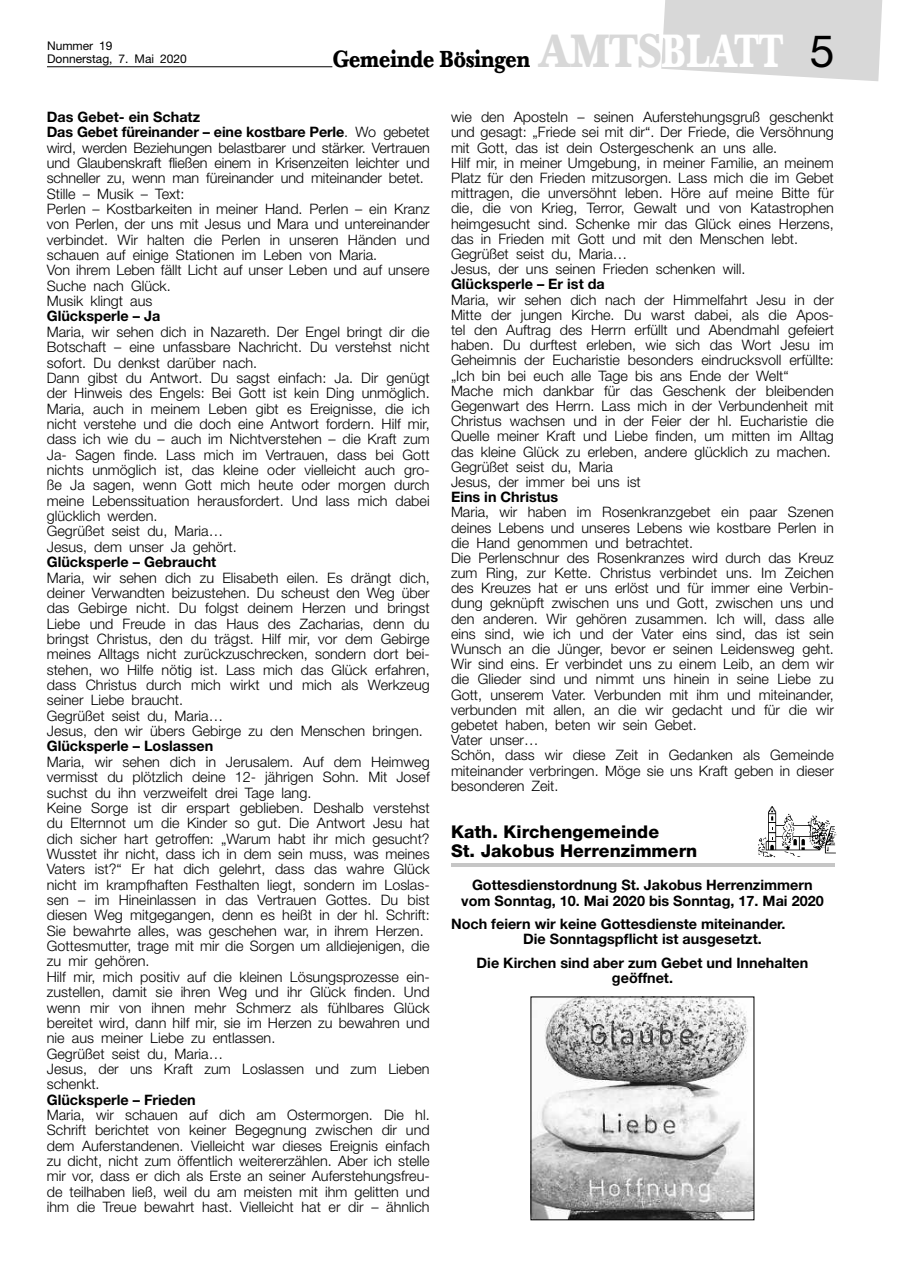
<style>
.page{position:relative;width:902px;height:1280px;background:#fff}
.page>*{position:absolute;margin:0;border:0;box-sizing:border-box;transform-origin:0 0}
.t1{font:700 22.8px "Baskerville BQ";color:#000;scale:.83 1}
.t2{font:800 17.55px/19.2px "Helvetica Neue";color:#000}
.t3{font:300 14.4px/15.3px "Helvetica Neue";color:#000}
.t4{font:700 14.4px/15.1px "Helvetica Neue";color:#000;text-align:center}
.t5{font:12px/12.9px "Helvetica Neue";color:#000}
.s1{font-size:45.9px;color:#d8d8d8}
.s2{font-size:45.9px;color:#fff}
.s3{font-family:"Helvetica Neue";font-weight:400;font-size:44.7px}
.s4{font-weight:700}
</style>
<div class="page">
<svg style="left:661px;top:0;width:222px;height:81px;background:#dbdbdb"></svg>
<hr style="left:47px;top:66px;width:285px;height:1px;background:#000">
<svg style="left:758px;top:806px;width:78px;height:51px"></svg>
<hr style="left:451px;top:863px;width:383px;height:4px;background:#c6c6c6">
<img style="left:532px;top:999px;width:220px;height:219px">
<div style="left:530px;top:997px;width:224px;height:223px;border:1px solid #000"></div>
<p class="t5" style="left:47px;top:39px;width:141px">Nummer 19<br>Donnerstag, 7. Mai 2020</p>
<h1 class="t1" style="left:333px;top:44px;width:605px">Gemeinde Bösingen <span class="s1">AMTS</span><span class="s2">BLATT</span> <span class="s3">5</span></h1>
<p class="t3" style="left:47px;top:109px;width:384px"><span class="s4">Das Gebet- ein Schatz<br>Das Gebet füreinander – eine kostbare Perle</span>. Wo gebetet wird, werden Beziehungen belastbarer und stärker. Vertrauen und Glaubenskraft fließen einem in Krisenzeiten leichter und schneller zu, wenn man füreinander und miteinander betet.<br>Stille – Musik – Text:<br>Perlen – Kostbarkeiten in meiner Hand. Perlen – ein Kranz von Perlen, der uns mit Jesus und Mara und untereinander verbindet. Wir halten die Perlen in unseren Händen und schauen auf einige Stationen im Leben von Maria.<br>Von ihrem Leben fällt Licht auf unser Leben und auf unsere Suche nach Glück.<br>Musik klingt aus</p>
<p class="t4" style="left:47px;top:308px;width:115px">Glücksperle – Ja</p>
<p class="t3" style="left:47px;top:324px;width:384px">Maria, wir sehen dich in Nazareth. Der Engel bringt dir die Botschaft – eine unfassbare Nachricht. Du verstehst nicht sofort. Du denkst darüber nach.<br>Dann gibst du Antwort. Du sagst einfach: Ja. Dir genügt der Hinweis des Engels: Bei Gott ist kein Ding unmöglich.<br>Maria, auch in meinem Leben gibt es Ereignisse, die ich nicht verstehe und die doch eine Antwort fordern. Hilf mir, dass ich wie du – auch im Nichtverstehen – die Kraft zum Ja- Sagen finde. Lass mich im Vertrauen, dass bei Gott nichts unmöglich ist, das kleine oder vielleicht auch gro&shy;ße Ja sagen, wenn Gott mich heute oder morgen durch meine Lebenssituation herausfordert. Und lass mich dabei glücklich werden.<br>Gegrüßet seist du, Maria…<br>Jesus, dem unser Ja gehört.</p>
<p class="t4" style="left:47px;top:554px;width:171px">Glücksperle – Gebraucht</p>
<p class="t3" style="left:47px;top:569px;width:384px">Maria, wir sehen dich zu Elisabeth eilen. Es drängt dich, deiner Verwandten beizustehen. Du scheust den Weg über das Gebirge nicht. Du folgst deinem Herzen und bringst Liebe und Freude in das Haus des Zacharias, denn du bringst Christus, den du trägst. Hilf mir, vor dem Gebirge meines Alltags nicht zurückzuschrecken, sondern dort bei&shy;stehen, wo Hilfe nötig ist. Lass mich das Glück erfahren, dass Christus durch mich wirkt und mich als Werkzeug seiner Liebe braucht.<br>Gegrüßet seist du, Maria…<br>Jesus, den wir übers Gebirge zu den Menschen bringen.</p>
<p class="t4" style="left:47px;top:738px;width:168px">Glücksperle – Loslassen</p>
<p class="t3" style="left:47px;top:754px;width:384px">Maria, wir sehen dich in Jerusalem. Auf dem Heimweg vermisst du plötzlich deine 12- jährigen Sohn. Mit Josef suchst du ihn verzweifelt drei Tage lang.<br>Keine Sorge ist dir erspart geblieben. Deshalb verstehst du Elternnot um die Kinder so gut. Die Antwort Jesu hat dich sicher hart getroffen: „Warum habt ihr mich gesucht?<br>Wusstet ihr nicht, dass ich in dem sein muss, was meines Vaters ist?“ Er hat dich gelehrt, dass das wahre Glück nicht im krampfhaften Festhalten liegt, sondern im Loslas&shy;sen – im Hineinlassen in das Vertrauen Gottes. Du bist diesen Weg mitgegangen, denn es heißt in der hl. Schrift:<br>Sie bewahrte alles, was geschehen war, in ihrem Herzen.<br>Gottesmutter, trage mit mir die Sorgen um alldiejenigen, die zu mir gehören.<br>Hilf mir, mich positiv auf die kleinen Lösungsprozesse ein&shy;zustellen, damit sie ihren Weg und ihr Glück finden. Und wenn mir von ihnen mehr Schmerz als fühlbares Glück bereitet wird, dann hilf mir, sie im Herzen zu bewahren und nie aus meiner Liebe zu entlassen.<br>Gegrüßet seist du, Maria…<br>Jesus, der uns Kraft zum Loslassen und zum Lieben schenkt.</p>
<p class="t4" style="left:47px;top:1092px;width:150px">Glücksperle – Frieden</p>
<p class="t3" style="left:47px;top:1107px;width:384px;text-align:justify">Maria, wir schauen auf dich am Ostermorgen. Die hl.<br>Schrift berichtet von keiner Begegnung zwischen dir und dem Auferstandenen. Vielleicht war dieses Ereignis einfach zu dicht, nicht zum öffentlich weitererzählen. Aber ich stelle mir vor, dass er dich als Erste an seiner Auferstehungsfreu&shy;de teilhaben ließ, weil du am meisten mit ihm gelitten und ihm die Treue bewahrt hast. Vielleicht hat er dir – ähnlich</p>
<p class="t3" style="left:451px;top:109px;width:384px">wie den Aposteln – seinen Auferstehungsgruß geschenkt und gesagt: „Friede sei mit dir“. Der Friede, die Versöhnung mit Gott, das ist dein Ostergeschenk an uns alle.<br>Hilf mir, in meiner Umgebung, in meiner Familie, an meinem Platz für den Frieden mitzusorgen. Lass mich die im Gebet mittragen, die unversöhnt leben. Höre auf meine Bitte für die, die von Krieg, Terror, Gewalt und von Katastrophen heimgesucht sind. Schenke mir das Glück eines Herzens, das in Frieden mit Gott und mit den Menschen lebt.<br>Gegrüßet seist du, Maria…<br>Jesus, der uns seinen Frieden schenken will.</p>
<p class="t4" style="left:451px;top:276px;width:155px">Glücksperle – Er ist da</p>
<p class="t3" style="left:451px;top:291px;width:384px">Maria, wir sehen dich nach der Himmelfahrt Jesu in der Mitte der jungen Kirche. Du warst dabei, als die Apos&shy;tel den Auftrag des Herrn erfüllt und Abendmahl gefeiert haben. Du durftest erleben, wie sich das Wort Jesu im Geheimnis der Eucharistie besonders eindrucksvoll erfüllte: „Ich bin bei euch alle Tage bis ans Ende der Welt“ Mache mich dankbar für das Geschenk der bleibenden Gegenwart des Herrn. Lass mich in der Verbundenheit mit Christus wachsen und in der Feier der hl. Eucharistie die Quelle meiner Kraft und Liebe finden, um mitten im Alltag das kleine Glück zu erleben, andere glücklich zu machen.<br>Gegrüßet seist du, Maria<br>Jesus, der immer bei uns ist</p>
<p class="t4" style="left:451px;top:489px;width:109px">Eins in Christus</p>
<p class="t3" style="left:451px;top:504px;width:384px">Maria, wir haben im Rosenkranzgebet ein paar Szenen deines Lebens und unseres Lebens wie kostbare Perlen in die Hand genommen und betrachtet.<br>Die Perlenschnur des Rosenkranzes wird durch das Kreuz zum Ring, zur Kette. Christus verbindet uns. Im Zeichen des Kreuzes hat er uns erlöst und für immer eine Verbin&shy;dung geknüpft zwischen uns und Gott, zwischen uns und den anderen. Wir gehören zusammen. Ich will, dass alle eins sind, wie ich und der Vater eins sind, das ist sein Wunsch an die Jünger, bevor er seinen Leidensweg geht.<br>Wir sind eins. Er verbindet uns zu einem Leib, an dem wir die Glieder sind und nimmt uns hinein in seine Liebe zu Gott, unserem Vater. Verbunden mit ihm und miteinander, verbunden mit allen, an die wir gedacht und für die wir gebetet haben, beten wir sein Gebet.<br>Vater unser…<br>Schön, dass wir diese Zeit in Gedanken als Gemeinde miteinander verbringen. Möge sie uns Kraft geben in dieser besonderen Zeit.</p>
<p class="t2" style="left:451px;top:822px;width:248px">Kath. Kirchengemeinde<br>St. Jakobus Herrenzimmern</p>
<p class="t4" style="left:461px;top:877px;width:364px">Gottesdienstordnung St. Jakobus Herrenzimmern vom Sonntag, 10. Mai 2020 bis Sonntag, 17. Mai 2020</p>
<p class="t4" style="left:523px;top:916px;width:264px;text-align:left;text-indent:-72px">Noch feiern wir keine Gottesdienste miteinander.<br>Die Sonntagspflicht ist ausgesetzt.</p>
<p class="t4" style="left:476px;top:955px;width:333px">Die Kirchen sind aber zum Gebet und Innehalten geöffnet.</p>
</div>
